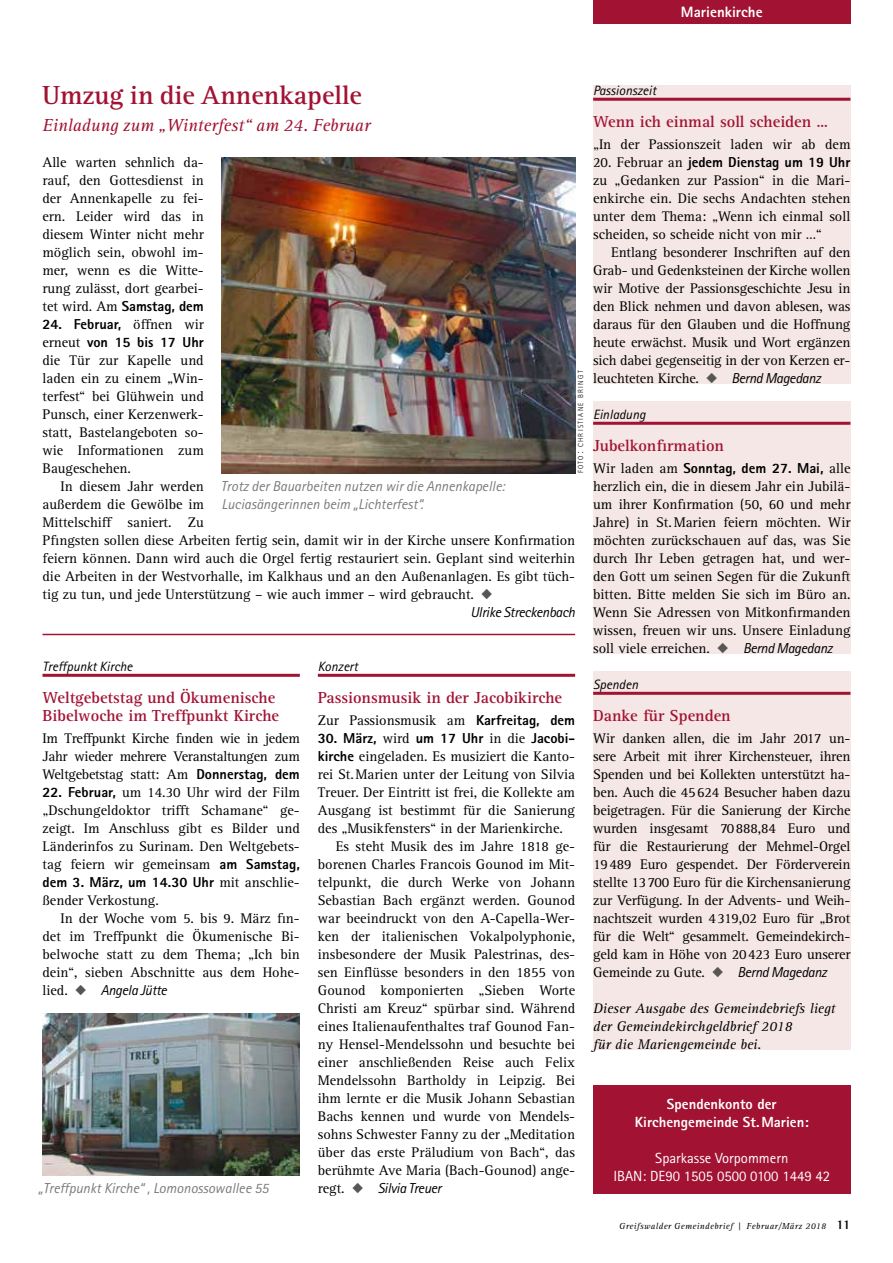
<style>
.page{position:relative;width:893px;height:1263px;background:#fff}
.page>*{position:absolute;margin:0;border:0;box-sizing:border-box;transform-origin:0 0}
.t1{font:700 27px "Rotis Serif";color:#a21232}
.t2{font:italic 18px "Rotis Serif";color:#a21232}
.t3{font:700 16.5px/18px "Rotis Serif";color:#a21232}
.t4{font:800 15px "Rotis Sans Serif";color:#fff}
.t5{font:14.7px/18px "Rotis Sans Serif";color:#fff;text-align:center}
.t6{font:800 14.7px/18px "Rotis Sans Serif";color:#fff;text-align:center}
.t7{font:14.4px/18px "Rotis Serif";color:#000;text-align:justify}
.t8{font:800 14.4px/18px "Rotis Sans Serif";color:#000}
.t9{font:italic 14.4px/18px "Rotis Sans Serif";color:#7a7b7a}
.t10{font:italic 14.4px/18px "Rotis Serif";color:#000}
.t11{font:italic 14.4px "Rotis Sans Serif";letter-spacing:-.025em;color:#000}
.t12{font:italic 13.5px "Rotis Sans Serif";color:#000}
.t13{font:italic 9px "Rotis Serif";letter-spacing:.045em;color:#000}
.t14{font:300 7.35px "Rotis Sans Serif";letter-spacing:.17em;color:#000}
.s1{font-family:"Rotis Serif";font-weight:400}
.s2{color:#565655}
.s3{font-size:10.5px}
.s4{font-family:"Rotis Sans Serif";font-style:italic}
.s5{font-family:"Rotis Sans Serif";font-weight:800}
.s6{font-family:"Rotis Serif";font-style:normal}
.s7{font-family:"Rotis Semi Serif";font-weight:700;font-style:normal;font-size:13.5px}
</style>
<div class="page">
<div style="left:593px;top:85px;width:257px;height:298px;background:#f4e7e6"></div>
<hr style="left:593px;top:98px;width:257px;height:3px;background:#a21232">
<div style="left:593px;top:0;width:257px;height:23px;background:#a21232"></div>
<hr style="left:318px;top:674px;width:257px;height:3px;background:#a21232">
<hr style="left:43px;top:674px;width:257px;height:3px;background:#a21232">
<div style="left:593px;top:671px;width:257px;height:378px;background:#f4e7e6"></div>
<hr style="left:593px;top:692px;width:257px;height:3px;background:#a21232">
<div style="left:593px;top:1085px;width:257px;height:108px;background:#a21232"></div>
<img style="left:43px;top:1013px;width:257px;height:162px">
<div style="left:593px;top:401px;width:257px;height:252px;background:#f4e7e6"></div>
<hr style="left:593px;top:422px;width:257px;height:3px;background:#a21232">
<img style="left:222px;top:157px;width:353px;height:316px">
<hr style="left:43px;top:634px;width:532px;height:1px;background:#a21232">
<p class="t4" style="left:681px;top:3px;width:83px">Marienkirche</p>
<h1 class="t1" style="left:43px;top:79px;width:321px">Umzug in die Annenkapelle</h1>
<p class="t2" style="left:43px;top:115px;width:329px">Einladung zum „Winterfest“ am 24. Februar</p>
<p class="t7" style="left:43px;top:154px;width:163px">Alle warten sehnlich da&shy;rauf, den Gottesdienst in der Annenkapelle zu fei&shy;ern. Leider wird das in diesem Winter nicht mehr möglich sein, obwohl im&shy;mer, wenn es die Witte&shy;rung zulässt, dort gearbei-</p>
<p class="t8" style="left:43px;top:297px;width:163px"><span class="s1">tet wird. Am</span> Samstag, dem</p>
<p class="t8" style="left:43px;top:315px;width:163px">24. Februar, <span class="s1">öffnen wir erneut</span> von 15 bis 17 Uhr</p>
<p class="t7" style="left:43px;top:352px;width:163px">die Tür zur Kapelle und laden ein zu einem „Win&shy;terfest“ bei Glühwein und Punsch, einer Kerzenwerk&shy;statt, Bastelangeboten so&shy;wie Informationen zum Baugeschehen.</p>
<p class="t7" style="left:43px;top:478px;width:534px;text-align:left;text-indent:18px">In diesem Jahr werden<br>außerdem die Gewölbe im<br>Mittelschiff saniert. Zu<br>Pfingsten sollen diese Arbeiten fertig sein, damit wir in der Kirche unsere Konfirmation feiern können. Dann wird auch die Orgel fertig restauriert sein. Geplant sind weiterhin die Arbeiten in der Westvorhalle, im Kalkhaus und an den Außenanlagen. Es gibt tüch&shy;tig zu tun, und jede Unterstützung – wie auch immer – wird gebraucht. <span class="s2">◆</span></p>
<p class="t11" style="left:470px;top:604px;width:106px">Ulrike Streckenbach</p>
<p class="t14" style="left:576px;top:473px;width:104px;rotate:-90deg">foto<span class="s3">:</span> christiane bringt</p>
<p class="t9" style="left:221px;top:477px;width:285px">Trotz der Bauarbeiten nutzen wir die Annenkapelle:<br>Luciasängerinnen beim „Lichterfest“.</p>
<p class="t12" style="left:593px;top:83px;width:65px">Passionszeit</p>
<p class="t3" style="left:593px;top:113px;width:236px">Wenn ich einmal soll scheiden …</p>
<p class="t7" style="left:593px;top:136px;width:259px">„In der Passionszeit laden wir ab dem</p>
<p class="t8" style="left:593px;top:153px;width:259px"><span class="s1">20. Februar an</span> jedem Dienstag um 19 Uhr</p>
<p class="t7" style="left:593px;top:172px;width:259px">zu „Gedanken zur Passion“ in die Mari&shy;enkirche ein. Die sechs Andachten stehen unter dem Thema: „Wenn ich einmal soll scheiden, so scheide nicht von mir …“</p>
<p class="t7" style="left:593px;top:244px;width:259px;text-indent:18px">Entlang besonderer Inschriften auf den Grab- und Gedenksteinen der Kirche wollen wir Motive der Passionsgeschichte Jesu in den Blick nehmen und davon ablesen, was daraus für den Glauben und die Hoffnung heute erwächst. Musik und Wort ergänzen sich dabei gegenseitig in der von Kerzen er&shy;leuchteten Kirche. <span class="s2">◆</span> <span class="s4">Bernd Magedanz</span></p>
<p class="t12" style="left:593px;top:407px;width:54px">Einladung</p>
<p class="t3" style="left:593px;top:437px;width:132px">Jubelkonfirmation</p>
<p class="t8" style="left:593px;top:459px;width:259px"><span class="s1">Wir laden am</span> Sonntag, dem 27. Mai, <span class="s1">alle</span></p>
<p class="t7" style="left:593px;top:478px;width:259px">herzlich ein, die in diesem Jahr ein Jubilä&shy;um ihrer Konfirmation (50, 60 und mehr Jahre) in St.Marien feiern möchten. Wir möchten zurückschauen auf das, was Sie durch Ihr Leben getragen hat, und wer&shy;den Gott um seinen Segen für die Zukunft bitten. Bitte melden Sie sich im Büro an.<br>Wenn Sie Adressen von Mitkonfirmanden wissen, freuen wir uns. Unsere Einladung soll viele erreichen. <span class="s2">◆</span> <span class="s4">Bernd Magedanz</span></p>
<p class="t12" style="left:43px;top:659px;width:91px">Treffpunkt Kirche</p>
<p class="t3" style="left:43px;top:689px;width:238px">Weltgebetstag und Ökumenische<br>Bibelwoche im Treffpunkt Kirche</p>
<p class="t7" style="left:43px;top:730px;width:259px">Im Treffpunkt Kirche finden wie in jedem Jahr wieder mehrere Veranstaltungen zum Weltgebetstag statt: Am <span class="s5">Donnerstag, dem</span></p>
<p class="t7" style="left:43px;top:784px;width:259px"><span class="s5">22. Februar,</span> um 14.30 Uhr wird der Film „Dschungeldoktor trifft Schamane“ ge&shy;zeigt. Im Anschluss gibt es Bilder und Länderinfos zu Surinam. Den Weltgebets&shy;tag feiern wir gemeinsam <span class="s5">am Samstag,</span></p>
<p class="t8" style="left:43px;top:873px;width:259px">dem 3. März, um 14.30 Uhr <span class="s1">mit anschlie-</span></p>
<p class="t7" style="left:43px;top:892px;width:118px">ßender Verkostung.</p>
<p class="t7" style="left:61px;top:910px;width:241px">In der Woche vom 5. bis 9. März fin-</p>
<p class="t7" style="left:43px;top:928px;width:259px">det im Treffpunkt die Ökumenische Bi-</p>
<p class="t7" style="left:43px;top:946px;width:259px">belwoche statt zu dem Thema; „Ich bin</p>
<p class="t7" style="left:43px;top:964px;width:259px">dein“, sieben Abschnitte aus dem Hohe-</p>
<p class="t11" style="left:43px;top:982px;width:126px"><span class="s6">lied.</span> <span class="s2">◆</span> Angela Jütte</p>
<p class="t9" style="left:38px;top:1179px;width:232px">„Treffpunkt Kirche“ , Lomonossowallee 55</p>
<p class="t12" style="left:318px;top:659px;width:42px">Konzert</p>
<p class="t3" style="left:318px;top:689px;width:246px">Passionsmusik in der Jacobikirche</p>
<p class="t7" style="left:318px;top:712px;width:259px">Zur Passionsmusik am <span class="s5">Karfreitag, dem</span></p>
<p class="t8" style="left:318px;top:729px;width:257px">30. März, <span class="s1">wird</span> um 17 Uhr <span class="s1">in die</span> Jacobi-</p>
<p class="t7" style="left:318px;top:748px;width:259px"><span class="s5">kirche</span> eingeladen. Es musiziert die Kanto-</p>
<p class="t7" style="left:318px;top:766px;width:259px">rei St.Marien unter der Leitung von Silvia</p>
<p class="t7" style="left:318px;top:784px;width:259px">Treuer. Der Eintritt ist frei, die Kollekte am</p>
<p class="t7" style="left:318px;top:802px;width:259px">Ausgang ist bestimmt für die Sanierung</p>
<p class="t7" style="left:318px;top:820px;width:247px">des „Musikfensters“ in der Marienkirche.</p>
<p class="t7" style="left:336px;top:838px;width:241px">Es steht Musik des im Jahre 1818 ge-</p>
<p class="t7" style="left:318px;top:856px;width:259px">borenen Charles Francois Gounod im Mit-</p>
<p class="t7" style="left:318px;top:874px;width:259px">telpunkt, die durch Werke von Johann</p>
<p class="t7" style="left:318px;top:892px;width:259px">Sebastian Bach ergänzt werden. Gounod</p>
<p class="t7" style="left:318px;top:910px;width:259px">war beeindruckt von den A-Capella-Wer-</p>
<p class="t7" style="left:318px;top:928px;width:259px">ken der italienischen Vokalpolyphonie,</p>
<p class="t7" style="left:318px;top:946px;width:259px">insbesondere der Musik Palestrinas, des-</p>
<p class="t7" style="left:318px;top:964px;width:259px">sen Einflüsse besonders in den 1855 von</p>
<p class="t7" style="left:318px;top:982px;width:259px">Gounod komponierten „Sieben Worte</p>
<p class="t7" style="left:318px;top:1000px;width:259px">Christi am Kreuz“ spürbar sind. Während</p>
<p class="t7" style="left:318px;top:1018px;width:259px">eines Italienaufenthaltes traf Gounod Fan-</p>
<p class="t7" style="left:318px;top:1036px;width:259px">ny Hensel-Mendelssohn und besuchte bei</p>
<p class="t7" style="left:318px;top:1054px;width:259px">einer anschließenden Reise auch Felix</p>
<p class="t7" style="left:318px;top:1072px;width:259px">Mendelssohn Bartholdy in Leipzig. Bei</p>
<p class="t7" style="left:318px;top:1090px;width:259px">ihm lernte er die Musik Johann Sebastian</p>
<p class="t7" style="left:318px;top:1108px;width:259px">Bachs kennen und wurde von Mendels-</p>
<p class="t7" style="left:318px;top:1126px;width:259px">sohns Schwester Fanny zu der „Meditation</p>
<p class="t7" style="left:318px;top:1144px;width:259px">über das erste Präludium von Bach“, das</p>
<p class="t7" style="left:318px;top:1162px;width:259px">berühmte Ave Maria (Bach-Gounod) ange-</p>
<p class="t11" style="left:318px;top:1180px;width:125px"><span class="s6">regt.</span> <span class="s2">◆</span> Silvia Treuer</p>
<p class="t12" style="left:593px;top:677px;width:46px">Spenden</p>
<p class="t3" style="left:593px;top:707px;width:139px">Danke für Spenden</p>
<p class="t7" style="left:593px;top:730px;width:259px">Wir danken allen, die im Jahr 2017 un&shy;sere Arbeit mit ihrer Kirchensteuer, ihren Spenden und bei Kollekten unterstützt ha&shy;ben. Auch die 45624 Besucher haben dazu beigetragen. Für die Sanierung der Kirche wurden insgesamt 70888,84 Euro und für die Restaurierung der Mehmel-Orgel 19489 Euro gespendet. Der Förderverein stellte 13700 Euro für die Kirchensanierung zur Verfügung. In der Advents- und Weih&shy;nachtszeit wurden 4319,02 Euro für „Brot für die Welt“ gesammelt. Gemeindekirch&shy;geld kam in Höhe von 20423 Euro unserer Gemeinde zu Gute. <span class="s2">◆</span> <span class="s4">Bernd Magedanz</span></p>
<p class="t10" style="left:593px;top:1000px;width:244px">Dieser Ausgabe des Gemeindebriefs liegt der Gemeindekirchgeldbrief 2018<br>für die Mariengemeinde bei.</p>
<p class="t6" style="left:635px;top:1095px;width:175px">Spendenkonto der<br>Kirchengemeinde St.Marien:</p>
<p class="t5" style="left:613px;top:1149px;width:218px">Sparkasse Vorpommern<br>IBAN: DE90 1505 0500 0100 1449 42</p>
<p class="t13" style="left:619px;top:1221px;width:233px">Greifswalder Gemeindebrief | Februar/März 2018 <span class="s7">11</span></p>
</div>
